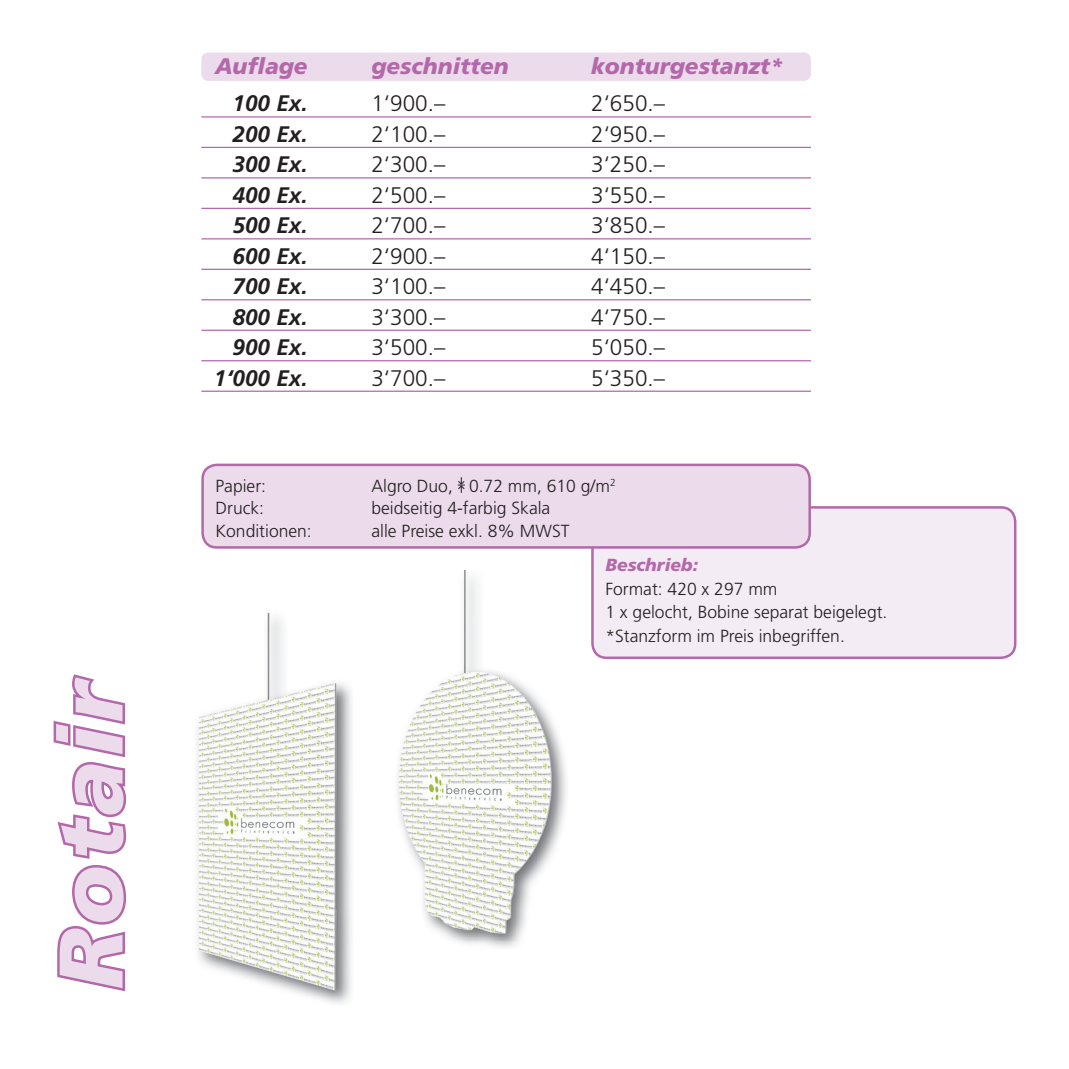
<style>
.page{position:relative;width:1069px;height:1069px;background:#fff}
.page>*{position:absolute;margin:0;border:0;box-sizing:border-box;transform-origin:0 0}
.t1{font:italic 900 90px "Frutiger";color:#ebdbeb}
.t2{font:300 22.5px "Frutiger";color:#231f20}
.t3{font:italic 700 22.5px "Frutiger";color:#231f20}
.t4{font:italic 900 22.5px "Frutiger";color:#b368aa}
.t5{font:300 17.5px/23.5px "Frutiger";color:#231f20}
.t6{font:italic 900 17.5px "Frutiger";color:#b368aa}
</style>
<div class="page">
<div style="left:201px;top:53px;width:610px;height:28px;background:#ebdbeb;border-radius:7px"></div>
<hr style="left:201px;top:116px;width:610px;height:2px;background:#b368aa">
<hr style="left:201px;top:147px;width:610px;height:1px;background:#b368aa">
<hr style="left:201px;top:177px;width:610px;height:1px;background:#b368aa">
<hr style="left:201px;top:208px;width:610px;height:1px;background:#b368aa">
<hr style="left:201px;top:238px;width:610px;height:1px;background:#b368aa">
<hr style="left:201px;top:269px;width:610px;height:1px;background:#b368aa">
<hr style="left:201px;top:299px;width:610px;height:1px;background:#b368aa">
<hr style="left:201px;top:330px;width:610px;height:1px;background:#b368aa">
<hr style="left:201px;top:360px;width:610px;height:1px;background:#b368aa">
<hr style="left:201px;top:391px;width:610px;height:1px;background:#b368aa">
<div style="left:592px;top:507px;width:423px;height:151px;background:#f4ecf4;border-radius:14px"></div>
<div style="left:591px;top:506px;width:425px;height:153px;border:2px solid #b368aa;border-radius:14px"></div>
<div style="left:203px;top:465px;width:607px;height:82px;background:#ebdbeb;border-radius:14px"></div>
<div style="left:201px;top:464px;width:610px;height:85px;border:2px solid #b368aa;border-radius:14px"></div>
<svg style="left:457px;top:477px;width:8px;height:16px"></svg>
<svg style="left:53px;top:674px;width:74px;height:318px"></svg>
<img style="left:309px;top:684px;width:43px;height:320px">
<img style="left:197px;top:613px;width:146px;height:383px">
<img style="left:453px;top:570px;width:114px;height:377px">
<img style="left:397px;top:571px;width:161px;height:369px">
<h1 class="t1" style="left:37px;top:989px;width:314px;rotate:-90deg">Rotair</h1>
<p class="t4" style="left:215px;top:53px;width:94px">Auflage</p>
<p class="t4" style="left:371px;top:53px;width:139px">geschnitten</p>
<p class="t4" style="left:591px;top:53px;width:194px">konturgestanzt*</p>
<p class="t3" style="left:233px;top:90px;width:77px">100 Ex.</p>
<p class="t2" style="left:371px;top:91px;width:75px">1‘900.–</p>
<p class="t2" style="left:591px;top:91px;width:75px">2‘650.–</p>
<p class="t3" style="left:233px;top:121px;width:77px">200 Ex.</p>
<p class="t2" style="left:371px;top:121px;width:75px">2‘100.–</p>
<p class="t2" style="left:591px;top:121px;width:75px">2‘950.–</p>
<p class="t3" style="left:233px;top:151px;width:77px">300 Ex.</p>
<p class="t2" style="left:371px;top:152px;width:75px">2‘300.–</p>
<p class="t2" style="left:591px;top:152px;width:75px">3‘250.–</p>
<p class="t3" style="left:233px;top:182px;width:77px">400 Ex.</p>
<p class="t2" style="left:371px;top:182px;width:75px">2‘500.–</p>
<p class="t2" style="left:591px;top:182px;width:75px">3‘550.–</p>
<p class="t3" style="left:233px;top:212px;width:77px">500 Ex.</p>
<p class="t2" style="left:371px;top:213px;width:75px">2‘700.–</p>
<p class="t2" style="left:591px;top:213px;width:75px">3‘850.–</p>
<p class="t3" style="left:233px;top:243px;width:77px">600 Ex.</p>
<p class="t2" style="left:371px;top:243px;width:75px">2‘900.–</p>
<p class="t2" style="left:591px;top:243px;width:75px">4‘150.–</p>
<p class="t3" style="left:233px;top:273px;width:77px">700 Ex.</p>
<p class="t2" style="left:371px;top:274px;width:75px">3‘100.–</p>
<p class="t2" style="left:591px;top:274px;width:75px">4‘450.–</p>
<p class="t3" style="left:233px;top:304px;width:77px">800 Ex.</p>
<p class="t2" style="left:371px;top:304px;width:75px">3‘300.–</p>
<p class="t2" style="left:591px;top:304px;width:75px">4‘750.–</p>
<p class="t3" style="left:233px;top:334px;width:77px">900 Ex.</p>
<p class="t2" style="left:371px;top:335px;width:75px">3‘500.–</p>
<p class="t2" style="left:591px;top:335px;width:75px">5‘050.–</p>
<p class="t3" style="left:214px;top:365px;width:95px">1‘000 Ex.</p>
<p class="t2" style="left:371px;top:365px;width:75px">3‘700.–</p>
<p class="t2" style="left:591px;top:365px;width:75px">5‘350.–</p>
<p class="t5" style="left:215px;top:474px;width:52px">Papier:</p>
<p class="t5" style="left:371px;top:474px;width:246px">Algro Duo, 0.72 mm, 610 g/m<sup>2</sup></p>
<p class="t5" style="left:215px;top:496px;width:50px">Druck:</p>
<p class="t5" style="left:371px;top:496px;width:180px">beidseitig 4-farbig Skala</p>
<p class="t5" style="left:215px;top:519px;width:98px">Konditionen:</p>
<p class="t5" style="left:371px;top:519px;width:200px">alle Preise exkl. 8% MWST</p>
<p class="t6" style="left:605px;top:554px;width:94px">Beschrieb:</p>
<p class="t5" style="left:605px;top:577px;width:284px">Format: 420 x 297 mm<br>1 x gelocht, Bobine separat beigelegt. *Stanzform im Preis inbegriffen.</p>
</div>
